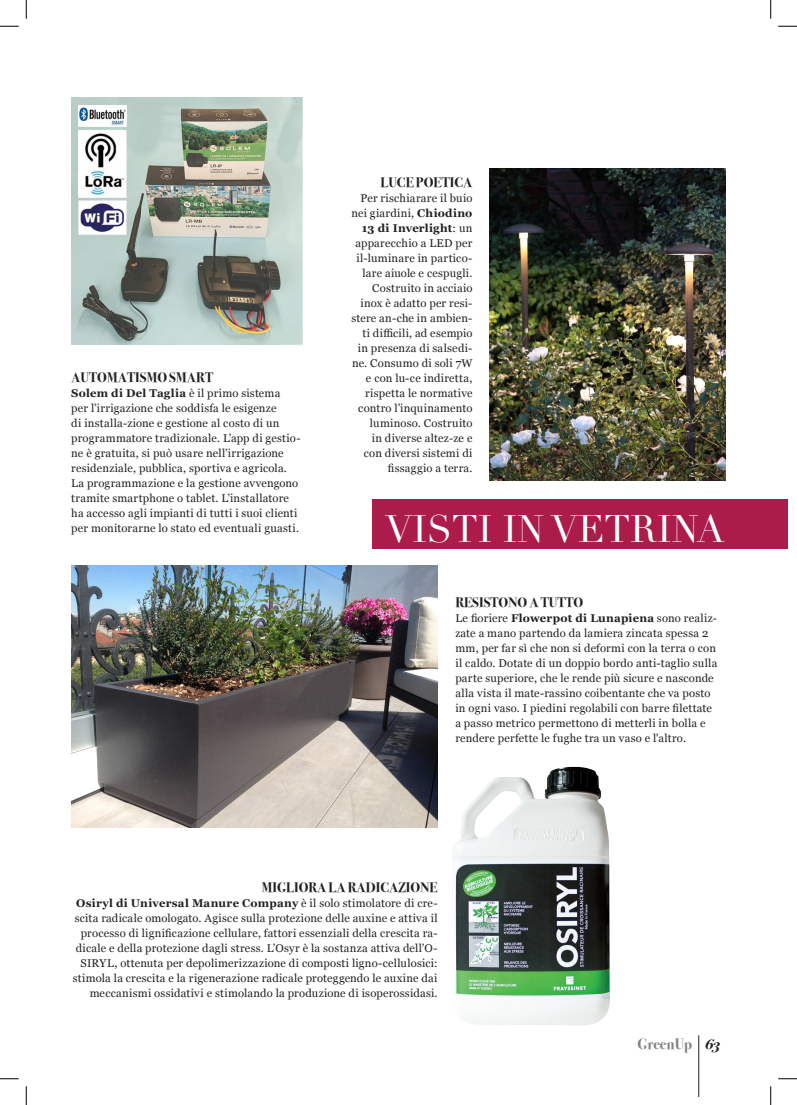
<style>
.page{position:relative;width:797px;height:1105px;background:#fff}
.page>*{position:absolute;margin:0;border:0;box-sizing:border-box;transform-origin:0 0}
.t1{font:37.5px "Didot";color:#fff}
.t2{font:700 15px "Bodoni Svty Two OSITCTT";color:#808285}
.Titoletto{font:700 13.75px "Bodoni Svty Two ITCTT";color:#231f20}
.Testo_articolo{font:11.25px/15px "Georgia";letter-spacing:.02em;color:#231f20}
.s1{font-weight:700}
.s2{font-style:italic;color:#231f20}
</style>
<div class="page">
<hr style="left:698px;top:1035px;width:1px;height:61px;background:#231f20">
<div style="left:372px;top:499px;width:416px;height:49px;background:#ac1c4b"></div>
<img style="left:71px;top:97px;width:231px;height:248px">
<img style="left:489px;top:168px;width:236px;height:313px">
<img style="left:71px;top:566px;width:366px;height:261px">
<img style="left:452px;top:767px;width:158px;height:259px">
<svg style="left:0;top:25px;width:19px;height:2px"></svg>
<svg style="left:778px;top:25px;width:19px;height:2px"></svg>
<svg style="left:0;top:1078px;width:19px;height:1px"></svg>
<svg style="left:778px;top:1078px;width:19px;height:1px"></svg>
<svg style="left:25px;top:0;width:2px;height:19px"></svg>
<svg style="left:25px;top:1086px;width:2px;height:19px"></svg>
<svg style="left:770px;top:0;width:1px;height:19px"></svg>
<svg style="left:770px;top:1086px;width:1px;height:19px"></svg>
<p class="Titoletto" style="left:71px;top:366px;width:143px">AUTOMATISMO SMART</p>
<p class="Testo_articolo" style="left:71px;top:385px;width:231px"><span class="s1">Solem di Del Taglia</span> è il primo sistema<br>per l’irrigazione che soddisfa le esigenze<br>di installa-zione e gestione al costo di un programmatore tradizionale. L’app di gestio&shy;ne è gratuita, si può usare nell’irrigazione residenziale, pubblica, sportiva e agricola.<br>La programmazione e la gestione avvengono tramite smartphone o tablet. L’installatore ha accesso agli impianti di tutti i suoi clienti per monitorarne lo stato ed eventuali guasti.</p>
<p class="Titoletto" style="left:380px;top:171px;width:93px">LUCE POETICA</p>
<p class="Testo_articolo" style="left:351px;top:190px;width:123px;text-align:right">Per rischiarare il buio nei giardini, <span class="s1">Chiodino<br>13 di Inverlight</span>: un apparecchio a LED per il-luminare in partico&shy;lare aiuole e cespugli.<br>Costruito in acciaio inox è adatto per resi&shy;stere an-che in ambien&shy;ti difficili, ad esempio in presenza di salsedi&shy;ne. Consumo di soli 7W e con lu-ce indiretta, rispetta le normative contro l’inquinamento luminoso. Costruito<br>in diverse altez-ze e con diversi sistemi di fissaggio a terra.</p>
<p class="t1" style="left:385px;top:506px;width:341px">VISTI IN VETRINA</p>
<p class="Titoletto" style="left:455px;top:591px;width:129px">RESISTONO A TUTTO</p>
<p class="Testo_articolo" style="left:455px;top:610px;width:263px">Le fioriere <span class="s1">Flowerpot di Lunapiena</span> sono realiz&shy;zate a mano partendo da lamiera zincata spessa 2 mm, per far sì che non si deformi con la terra o con il caldo. Dotate di un doppio bordo anti-taglio sulla parte superiore, che le rende più sicure e nasconde alla vista il mate-rassino coibentante che va posto in ogni vaso. I piedini regolabili con barre filettate a passo metrico permettono di metterli in bolla e rendere perfette le fughe tra un vaso e l'altro.</p>
<p class="Titoletto" style="left:262px;top:876px;width:177px">MIGLIORA LA RADICAZIONE</p>
<p class="Testo_articolo" style="left:73px;top:895px;width:366px;text-align:right"><span class="s1">Osiryl di Universal Manure Company</span> è il solo stimolatore di cre&shy;scita radicale omologato. Agisce sulla protezione delle auxine e attiva il processo di lignificazione cellulare, fattori essenziali della crescita ra&shy;dicale e della protezione dagli stress. L’Osyr è la sostanza attiva dell’O-SIRYL, ottenuta per depolimerizzazione di composti ligno-cellulosici: stimola la crescita e la rigenerazione radicale proteggendo le auxine dai meccanismi ossidativi e stimolando la produzione di isoperossidasi.</p>
<h2 class="t2" style="left:637px;top:1035px;width:83px">GreenUp <span class="s2">63</span></h2>
</div>
